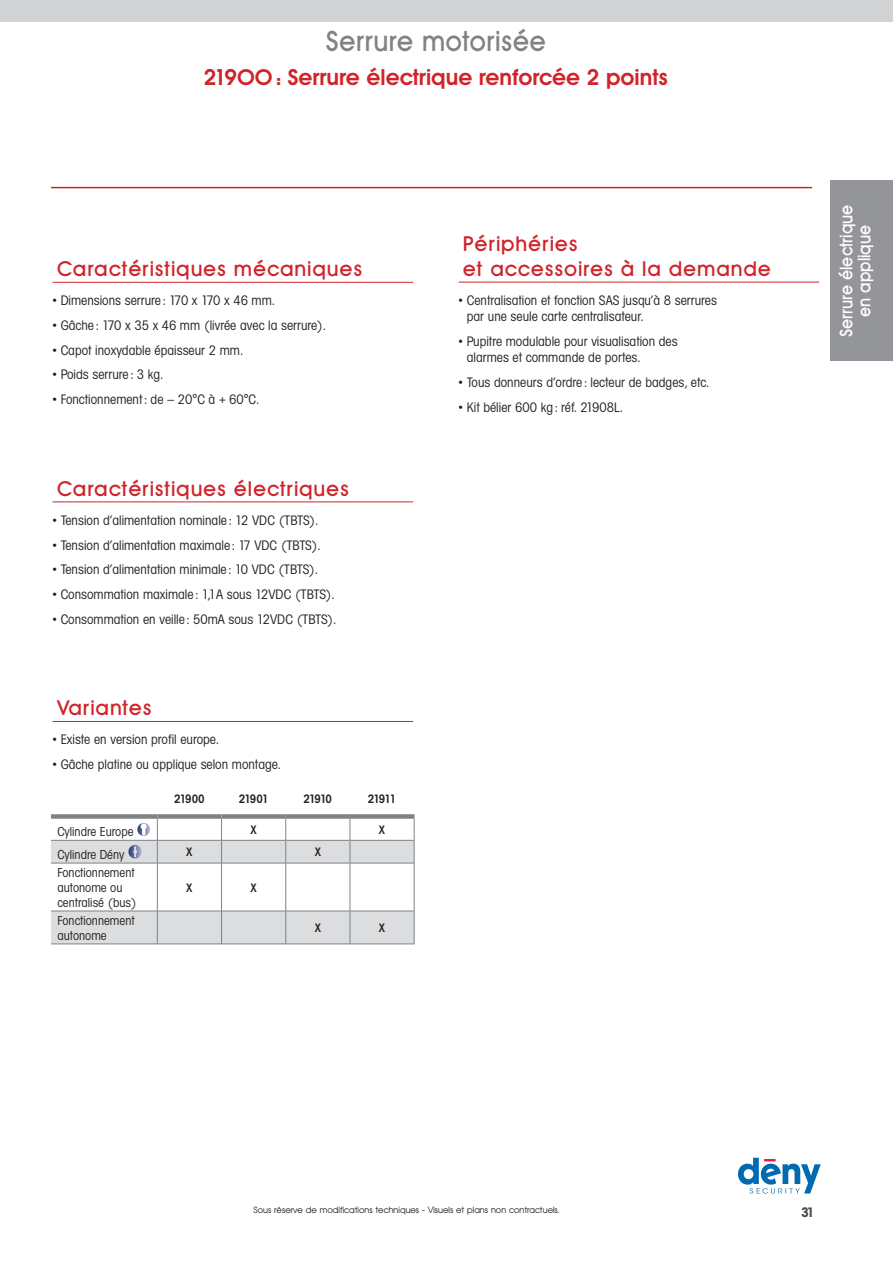
<style>
.page{position:relative;width:893px;height:1263px;background:#fff}
.page>*{position:absolute;margin:0;border:0;box-sizing:border-box;transform-origin:0 0}
.Sous-titre{font:500 28.5px "Avant Garde BQ";letter-spacing:.015em;color:#808285;scale:.93 1}
.Nom-générique{font:600 22.5px "Avant Garde BQ";color:#d1232a}
.Carac-titre{font:500 21px "Avant Garde BQ";letter-spacing:.04em;color:#d1232a}
.t1{font:500 18px/18px "Avant Garde BQ";color:#fff;text-align:center;scale:.9 1}
.Avantages-txt{font:13.5px/16.2px "Avant Garde Condensed BQ";color:#231f20}
.t2{font:700 13.5px "Avant Garde Condensed BQ";color:#4b4c4d}
.Tab-txt{font:12.75px/15px "Avant Garde Condensed BQ";color:#231f20}
.Tab-txt-2{font:600 12px "Avant Garde Condensed BQ";letter-spacing:-.075em;color:#231f20}
.CODE-article{font:600 12px "Avant Garde Condensed BQ";color:#231f20}
.t3{font:9px "Avant Garde BQ";color:#231f20}
</style>
<div class="page">
<svg style="left:738px;top:1158px;width:83px;height:35px"></svg>
<div style="left:0;top:0;width:893px;height:21px;background:#d1d2d4"></div>
<hr style="left:51px;top:187px;width:761px;height:1px;background:#d1232a">
<hr style="left:53px;top:282px;width:360px;height:1px;background:#d1232a">
<hr style="left:53px;top:501px;width:360px;height:1px;background:#d1232a">
<hr style="left:459px;top:282px;width:360px;height:1px;background:#d1232a">
<hr style="left:51px;top:944px;width:106px;height:1px;background:#808285">
<hr style="left:157px;top:944px;width:65px;height:1px;background:#808285">
<hr style="left:222px;top:944px;width:64px;height:1px;background:#808285">
<hr style="left:286px;top:944px;width:64px;height:1px;background:#808285">
<hr style="left:350px;top:944px;width:65px;height:1px;background:#808285">
<div style="left:51px;top:814px;width:106px;height:5px;background:#808285"></div>
<div style="left:157px;top:814px;width:65px;height:5px;background:#808285"></div>
<div style="left:222px;top:814px;width:64px;height:5px;background:#808285"></div>
<div style="left:286px;top:814px;width:64px;height:5px;background:#808285"></div>
<div style="left:350px;top:814px;width:65px;height:5px;background:#808285"></div>
<svg style="left:51px;top:819px;width:364px;height:125px"></svg>
<hr style="left:53px;top:721px;width:360px;height:1px;background:#d1232a">
<div style="left:830px;top:180px;width:63px;height:181px;background:#939598"></div>
<p class="Sous-titre" style="left:326px;top:24px;width:239px">Serrure motorisée</p>
<p class="Nom-générique" style="left:204px;top:64px;width:466px">21900: Serrure électrique renforcée 2 points</p>
<p class="Carac-titre" style="left:57px;top:257px;width:307px">Caractéristiques mécaniques</p>
<p class="Avantages-txt" style="left:53px;top:293px;width:224px">• Dimensions serrure : 170 x 170 x 46 mm.</p>
<p class="Avantages-txt" style="left:53px;top:317px;width:275px">• Gâche : 170 x 35 x 46 mm (livrée avec la serrure).</p>
<p class="Avantages-txt" style="left:53px;top:342px;width:192px">• Capot inoxydable épaisseur 2 mm.</p>
<p class="Avantages-txt" style="left:53px;top:367px;width:112px">• Poids serrure : 3 kg.</p>
<p class="Avantages-txt" style="left:53px;top:392px;width:208px">• Fonctionnement: de – 20°C à + 60°C.</p>
<p class="Carac-titre" style="left:57px;top:476px;width:294px">Caractéristiques électriques</p>
<p class="Avantages-txt" style="left:53px;top:512px;width:267px">• Tension d’alimentation nominale : 12 VDC (TBTS).</p>
<p class="Avantages-txt" style="left:53px;top:537px;width:269px">• Tension d’alimentation maximale : 17 VDC (TBTS).</p>
<p class="Avantages-txt" style="left:53px;top:562px;width:267px">• Tension d’alimentation minimale : 10 VDC (TBTS).</p>
<p class="Avantages-txt" style="left:53px;top:586px;width:283px">• Consommation maximale : 1,1A sous 12VDC (TBTS).</p>
<p class="Avantages-txt" style="left:53px;top:611px;width:285px">• Consommation en veille : 50mA sous 12VDC (TBTS).</p>
<p class="Carac-titre" style="left:57px;top:696px;width:96px">Variantes</p>
<p class="Avantages-txt" style="left:53px;top:732px;width:168px">• Existe en version profil europe.</p>
<p class="Avantages-txt" style="left:53px;top:757px;width:230px">• Gâche platine ou applique selon montage.</p>
<p class="Tab-txt-2" style="left:174px;top:792px;width:32px">21900</p>
<p class="Tab-txt-2" style="left:239px;top:792px;width:31px">21901</p>
<p class="Tab-txt-2" style="left:304px;top:792px;width:30px">21910</p>
<p class="Tab-txt-2" style="left:368px;top:792px;width:30px">21911</p>
<p class="Tab-txt" style="left:57px;top:824px;width:78px">Cylindre Europe</p>
<p class="CODE-article" style="left:251px;top:823px;width:8px">X</p>
<p class="CODE-article" style="left:379px;top:823px;width:8px">X</p>
<p class="Tab-txt" style="left:57px;top:847px;width:69px">Cylindre Dény</p>
<p class="CODE-article" style="left:186px;top:845px;width:8px">X</p>
<p class="CODE-article" style="left:315px;top:845px;width:8px">X</p>
<p class="Tab-txt" style="left:57px;top:865px;width:79px">Fonctionnement</p>
<p class="Tab-txt" style="left:57px;top:880px;width:81px">autonome ou centralisé (bus)</p>
<p class="CODE-article" style="left:186px;top:880px;width:8px">X</p>
<p class="CODE-article" style="left:251px;top:880px;width:8px">X</p>
<p class="Tab-txt" style="left:57px;top:913px;width:79px">Fonctionnement</p>
<p class="Tab-txt" style="left:57px;top:928px;width:51px">autonome</p>
<p class="CODE-article" style="left:315px;top:921px;width:8px">X</p>
<p class="CODE-article" style="left:379px;top:921px;width:8px">X</p>
<p class="Carac-titre" style="left:463px;top:231px;width:116px">Périphéries</p>
<p class="Carac-titre" style="left:463px;top:257px;width:310px">et accessoires à la demande</p>
<p class="Avantages-txt" style="left:467px;top:293px;width:252px;text-indent:-8px">• Centralisation et fonction SAS jusqu’à 8 serrures par une seule carte centralisateur.</p>
<p class="Avantages-txt" style="left:467px;top:333px;width:212px;text-indent:-8px">• Pupitre modulable pour visualisation des alarmes et commande de portes.</p>
<p class="Avantages-txt" style="left:459px;top:374px;width:252px">• Tous donneurs d’ordre : lecteur de badges, etc.</p>
<p class="Avantages-txt" style="left:459px;top:399px;width:165px">• Kit bélier 600 kg : réf. 21908L.</p>
<h3 class="t1" style="left:837px;top:337px;width:149px;rotate:-90deg">Serrure électrique en applique</h3>
<p class="t3" style="left:253px;top:1205px;width:308px">Sous réserve de modifications techniques - Visuels et plans non contractuels.</p>
<p class="t2" style="left:801px;top:1204px;width:14px">31</p>
</div>
